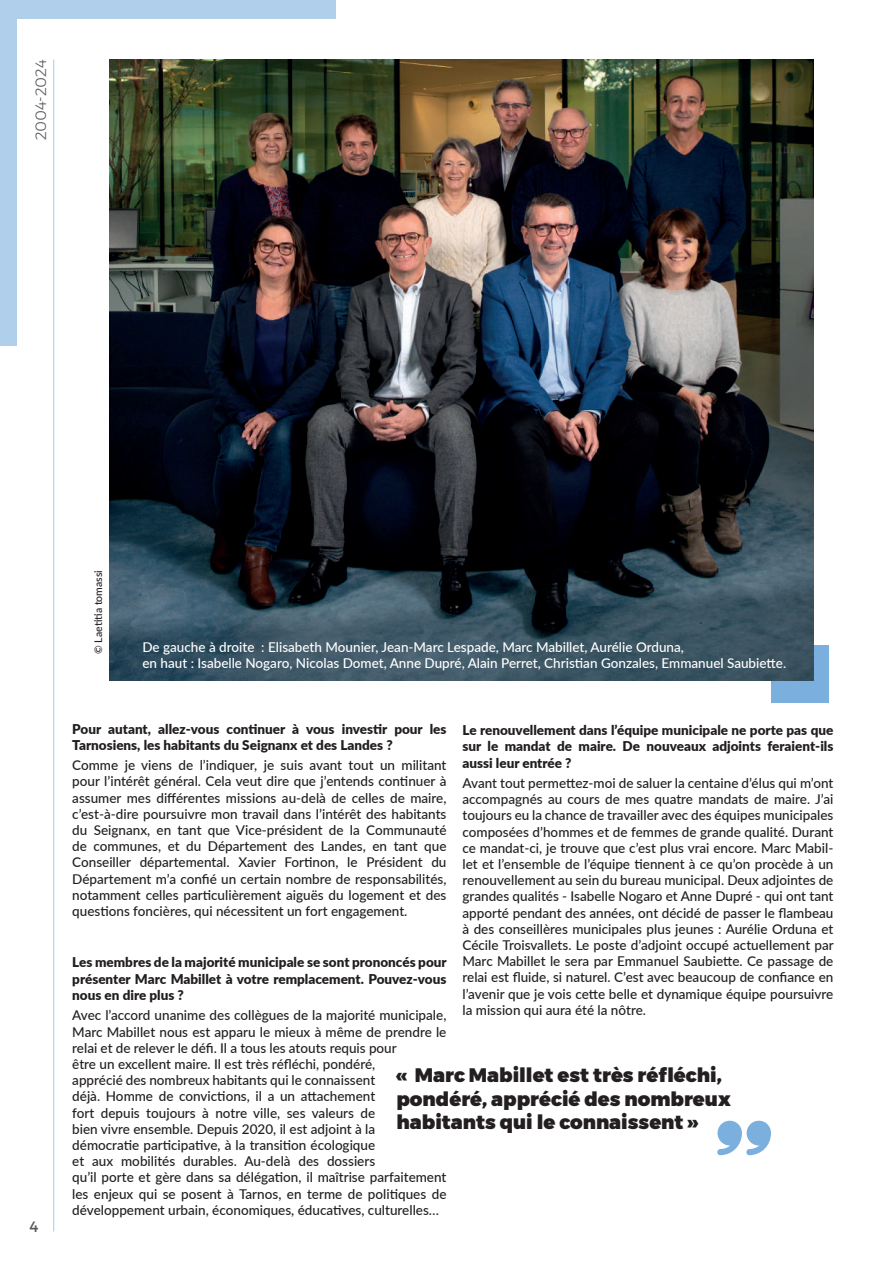
<style>
.page{position:relative;width:893px;height:1263px;background:#fff}
.page>*{position:absolute;margin:0;border:0;box-sizing:border-box;transform-origin:0 0}
.t1{font:900 19.5px/23.4px "Montserrat";color:#231f20}
.t2{font:300 15px "Montserrat";color:#57585a}
.t3{font:15px "Montserrat";color:#57585a}
.t4{font:500 13.5px/16.2px "Lato";color:#231f20;text-align:justify}
.t5{font:900 13.5px/16.2px "Lato";color:#231f20;text-align:justify}
.t6{font:500 13.5px/16.2px "Lato";color:#fff}
.t7{font:500 10.5px "Lato";color:#231f20}
</style>
<div class="page">
<div style="left:0;top:0;width:336px;height:346px;background:#afcfeb"></div>
<div style="left:18px;top:19px;width:875px;height:1220px;background:#fff"></div>
<div style="left:771px;top:645px;width:57px;height:57px;background:#7bafde"></div>
<hr style="left:53px;top:60px;width:1px;height:1171px;background:#a6cceb">
<img style="left:110px;top:60px;width:704px;height:620px">
<svg style="left:717px;top:1121px;width:54px;height:34px"></svg>
<p class="t2" style="left:29px;top:140px;width:82px;rotate:-90deg">2004-2024</p>
<p class="t3" style="left:29px;top:1214px;width:10px">4</p>
<p class="t7" style="left:91px;top:654px;width:85px;rotate:-90deg">© Laetitia tomassi</p>
<p class="t6" style="left:142px;top:638px;width:645px">De gauche à droite : Elisabeth Mounier, Jean-Marc Lespade, Marc Mabillet, Aurélie Orduna,<br>en haut : Isabelle Nogaro, Nicolas Domet, Anne Dupré, Alain Perret, Christian Gonzales, Emmanuel Saubiette.</p>
<p class="t5" style="left:72px;top:720px;width:376px">Pour autant, allez-vous continuer à vous investir pour les<br>Tarnosiens, les habitants du Seignanx et des Landes ?</p>
<p class="t4" style="left:72px;top:757px;width:376px">Comme je viens de l’indiquer, je suis avant tout un militant pour l’intérêt général. Cela veut dire que j’entends continuer à assumer mes différentes missions au-delà de celles de maire, c’est-à-dire poursuivre mon travail dans l’intérêt des habitants du Seignanx, en tant que Vice-président de la Communauté de communes, et du Département des Landes, en tant que Conseiller départemental. Xavier Fortinon, le Président du Département m’a confié un certain nombre de responsabilités, notamment celles particulièrement aiguës du logement et des questions foncières, qui nécessitent un fort engagement.</p>
<p class="t5" style="left:72px;top:954px;width:376px">Les membres de la majorité municipale se sont prononcés pour présenter Marc Mabillet à votre remplacement. Pouvez-vous nous en dire plus ?</p>
<p class="t4" style="left:72px;top:1007px;width:376px;text-align:left">Avec l’accord unanime des collègues de la majorité municipale, Marc Mabillet nous est apparu le mieux à même de prendre le relai et de relever le défi. Il a tous les atouts requis pour<br>être un excellent maire. Il est très réfléchi, pondéré,<br>apprécié des nombreux habitants qui le connaissent<br>déjà. Homme de convictions, il a un attachement<br>fort depuis toujours à notre ville, ses valeurs de<br>bien vivre ensemble. Depuis 2020, il est adjoint à la<br>démocratie participative, à la transition écologique<br>et aux mobilités durables. Au-delà des dossiers<br>qu’il porte et gère dans sa délégation, il maîtrise parfaitement les enjeux qui se posent à Tarnos, en terme de politiques de développement urbain, économiques, éducatives, culturelles…</p>
<p class="t5" style="left:462px;top:721px;width:372px">Le renouvellement dans l’équipe municipale ne porte pas que sur le mandat de maire. De nouveaux adjoints feraient-ils aussi leur entrée ?</p>
<p class="t4" style="left:462px;top:774px;width:373px">Avant tout permettez-moi de saluer la centaine d’élus qui m’ont accompagnés au cours de mes quatre mandats de maire. J’ai toujours eu la chance de travailler avec des équipes municipales composées d’hommes et de femmes de grande qualité. Durant ce mandat-ci, je trouve que c’est plus vrai encore. Marc Mabil&shy;let et l’ensemble de l’équipe tiennent à ce qu’on procède à un renouvellement au sein du bureau municipal. Deux adjointes de grandes qualités - Isabelle Nogaro et Anne Dupré - qui ont tant apporté pendant des années, ont décidé de passer le flambeau à des conseillères municipales plus jeunes : Aurélie Orduna et Cécile Troisvallets. Le poste d’adjoint occupé actuellement par Marc Mabillet le sera par Emmanuel Saubiette. Ce passage de relai est fluide, si naturel. C’est avec beaucoup de confiance en l’avenir que je vois cette belle et dynamique équipe poursuivre la mission qui aura été la nôtre.</p>
<h1 class="t1" style="left:396px;top:1064px;width:336px">« Marc Mabillet est très réfléchi, pondéré, apprécié des nombreux habitants qui le connaissent »</h1>
</div>
